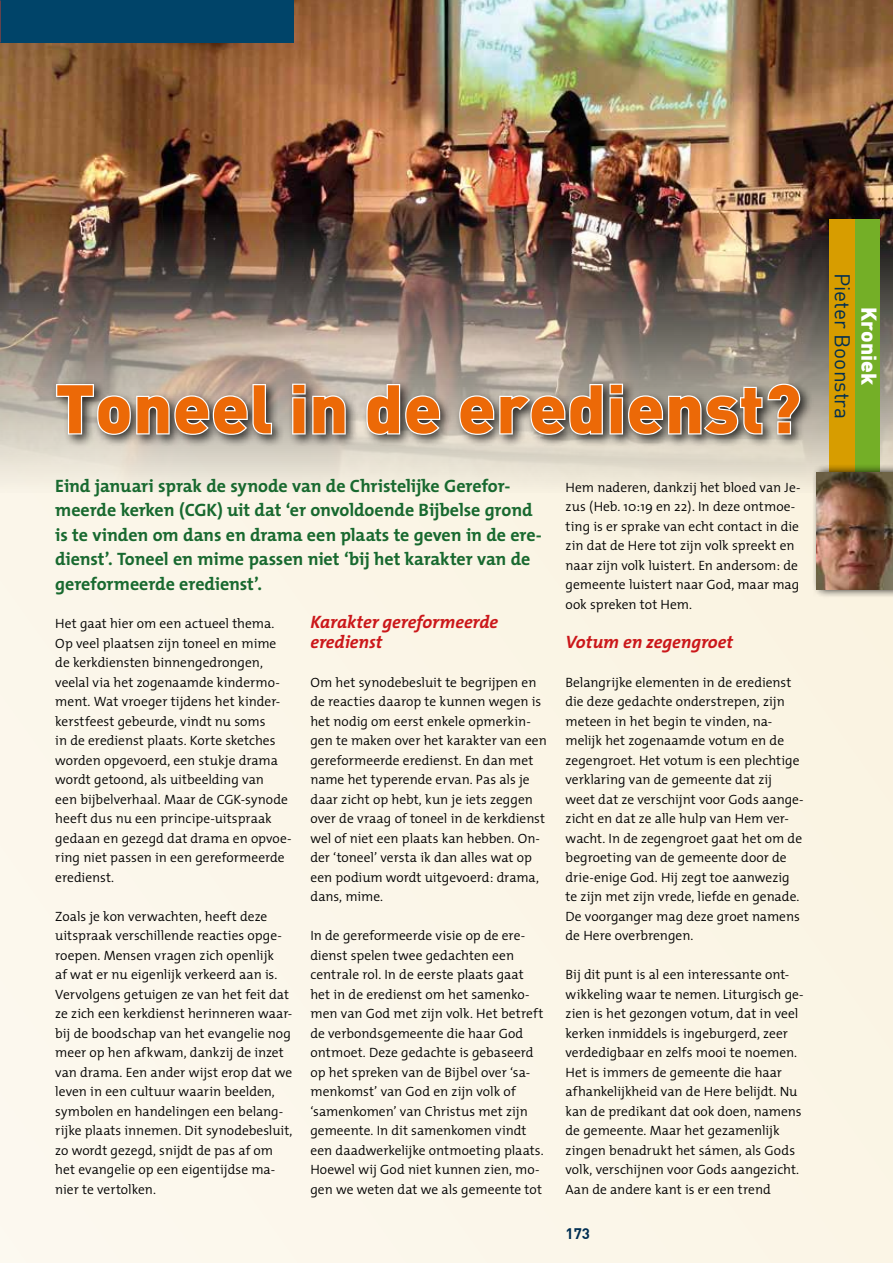
<style>
.page{position:relative;width:893px;height:1263px;background:#fbf6e8}
.page>*{position:absolute;margin:0;border:0;box-sizing:border-box;transform-origin:0 0}
.t1{font:900 67.5px "DIN";letter-spacing:.01em;color:#ec6907}
.t2{font:21px "DIN";color:#002e52}
.t3{font:900 21px "DIN";color:#fff}
.t4{font:700 18px/24.5px "The Mix";letter-spacing:-.005em;color:#18692f}
.t5{font:italic 700 18px/19.5px "The Mix";letter-spacing:-.005em;color:#cb171a}
.t6{font:15px "DIN Bold";color:#002e52}
.t7{font:300 13.5px/19.5px "The Mix";color:#000}
</style>
<div class="page">
<img style="left:0;top:0;width:893px;height:493px">
<div style="left:0;top:0;width:293px;height:43px;background:#004469"></div>
<div style="left:855px;top:219px;width:25px;height:276px;background:#74af27"></div>
<div style="left:829px;top:219px;width:26px;height:276px;background:#d79d00"></div>
<div style="left:812px;top:464px;width:81px;height:135px;background:#000;opacity:.95"></div>
<img style="left:816px;top:473px;width:77px;height:117px">
<div style="left:52px;top:379px;width:761px;height:69px;background:#000;opacity:.75"></div>
<svg style="left:55px;top:383px;width:218px;height:53px;background:#9e978f"></svg>
<svg style="left:291px;top:382px;width:56px;height:54px;background:#9e9892"></svg>
<svg style="left:365px;top:383px;width:76px;height:53px;background:#98948e"></svg>
<svg style="left:458px;top:382px;width:343px;height:54px;background:#95928c"></svg>
<h1 class="t1" style="left:55px;top:364px;width:747px">Toneel in de eredienst?</h1>
<p class="t4" style="left:55px;top:473px;width:488px">Eind januari sprak de synode van de Christelijke Gerefor&shy;meerde kerken (CGK) uit dat ‘er onvoldoende Bijbelse grond is te vinden om dans en drama een plaats te geven in de ere&shy;dienst’. Toneel en mime passen niet ‘bij het karakter van de gereformeerde eredienst’.</p>
<p class="t7" style="left:55px;top:614px;width:238px">Het gaat hier om een actueel thema.<br>Op veel plaatsen zijn toneel en mime de kerkdiensten binnengedrongen, veelal via het zogenaamde kindermo&shy;ment. Wat vroeger tijdens het kinder&shy;kerstfeest gebeurde, vindt nu soms<br>in de eredienst plaats. Korte sketches worden opgevoerd, een stukje drama wordt getoond, als uitbeelding van<br>een bijbelverhaal. Maar de CGK-synode heeft dus nu een principe-uitspraak gedaan en gezegd dat drama en opvoe&shy;ring niet passen in een gereformeerde eredienst.</p>
<p class="t7" style="left:55px;top:906px;width:239px">Zoals je kon verwachten, heeft deze uitspraak verschillende reacties opge&shy;roepen. Mensen vragen zich openlijk<br>af wat er nu eigenlijk verkeerd aan is.<br>Vervolgens getuigen ze van het feit dat ze zich een kerkdienst herinneren waar&shy;bij de boodschap van het evangelie nog meer op hen afkwam, dankzij de inzet van drama. Een ander wijst erop dat we leven in een cultuur waarin beelden, symbolen en handelingen een belang&shy;rijke plaats innemen. Dit synodebesluit, zo wordt gezegd, snijdt de pas af om het evangelie op een eigentijdse ma&shy;nier te vertolken.</p>
<h3 class="t5" style="left:310px;top:612px;width:189px">Karakter gereformeerde eredienst</h3>
<p class="t7" style="left:310px;top:672px;width:238px">Om het synodebesluit te begrijpen en de reacties daarop te kunnen wegen is het nodig om eerst enkele opmerkin&shy;gen te maken over het karakter van een gereformeerde eredienst. En dan met name het typerende ervan. Pas als je daar zicht op hebt, kun je iets zeggen over de vraag of toneel in de kerkdienst wel of niet een plaats kan hebben. On&shy;der ‘toneel’ versta ik dan alles wat op een podium wordt uitgevoerd: drama, dans, mime.</p>
<p class="t7" style="left:310px;top:925px;width:235px">In de gereformeerde visie op de ere&shy;dienst spelen twee gedachten een centrale rol. In de eerste plaats gaat het in de eredienst om het samenko&shy;men van God met zijn volk. Het betreft de verbondsgemeente die haar God ontmoet. Deze gedachte is gebaseerd op het spreken van de Bijbel over ‘sa&shy;menkomst’ van God en zijn volk of ‘samenkomen’ van Christus met zijn gemeente. In dit samenkomen vindt een daadwerkelijke ontmoeting plaats.<br>Hoewel wij God niet kunnen zien, mo&shy;gen we weten dat we als gemeente tot</p>
<p class="t7" style="left:566px;top:477px;width:236px">Hem naderen, dankzij het bloed van Je&shy;zus (Heb. 10:19 en 22). In deze ontmoe&shy;ting is er sprake van echt contact in die zin dat de Here tot zijn volk spreekt en naar zijn volk luistert. En andersom: de gemeente luistert naar God, maar mag ook spreken tot Hem.</p>
<h3 class="t5" style="left:566px;top:631px;width:169px">Votum en zegengroet</h3>
<p class="t7" style="left:566px;top:672px;width:240px">Belangrijke elementen in de eredienst die deze gedachte onderstrepen, zijn meteen in het begin te vinden, na&shy;melijk het zogenaamde votum en de zegengroet. Het votum is een plechtige verklaring van de gemeente dat zij weet dat ze verschijnt voor Gods aange&shy;zicht en dat ze alle hulp van Hem ver&shy;wacht. In de zegengroet gaat het om de begroeting van de gemeente door de drie-enige God. Hij zegt toe aanwezig te zijn met zijn vrede, liefde en genade.<br>De voorganger mag deze groet namens de Here overbrengen.</p>
<p class="t7" style="left:566px;top:964px;width:240px">Bij dit punt is al een interessante ont&shy;wikkeling waar te nemen. Liturgisch ge&shy;zien is het gezongen votum, dat in veel kerken inmiddels is ingeburgerd, zeer verdedigbaar en zelfs mooi te noemen.<br>Het is immers de gemeente die haar afhankelijkheid van de Here belijdt. Nu kan de predikant dat ook doen, namens de gemeente. Maar het gezamenlijk zingen benadrukt het sámen, als Gods volk, verschijnen voor Gods aangezicht.<br>Aan de andere kant is er een trend</p>
<p class="t6" style="left:566px;top:1223px;width:26px">173</p>
<h2 class="t2" style="left:855px;top:272px;width:148px;rotate:90deg">Pieter Boonstra</h2>
<h2 class="t3" style="left:883px;top:307px;width:79px;rotate:90deg">Kroniek</h2>
</div>
